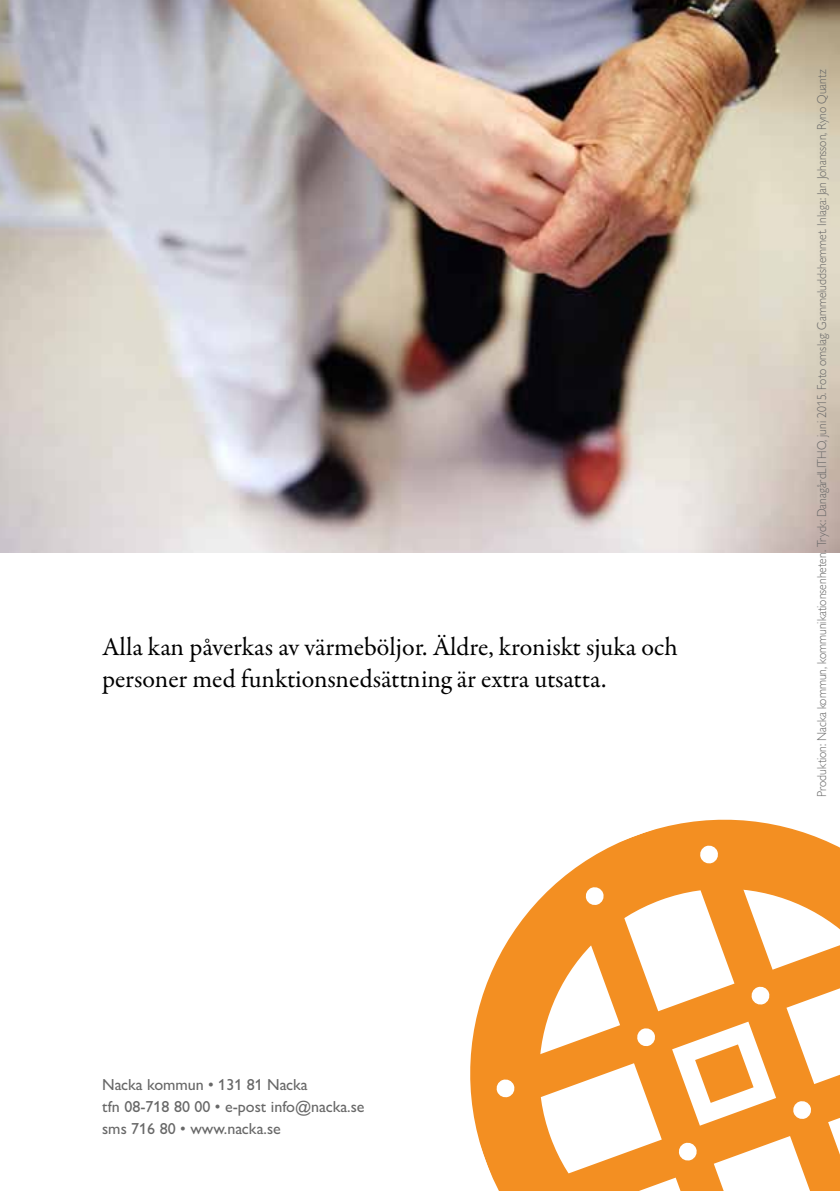
<style>
.page{position:relative;width:840px;height:1191px;background:#fff}
.page>*{position:absolute;margin:0;border:0;box-sizing:border-box;transform-origin:0 0}
.t1{font:26px/32px "Garamond Premr Pro";letter-spacing:-.005em;color:#000}
.t2{font:500 16px/22px "Gill Sans MT For Nacka";color:#686868}
.t3{font:300 13px "Gill Sans MT For Nacka";color:#686868;scale:.9 1}
</style>
<div class="page">
<svg style="left:470px;top:819px;width:369px;height:372px;fill:#f38f22"></svg>
<img style="left:0;top:0;width:839px;height:553px">
<h1 class="t1" style="left:102px;top:631px;width:577px">Alla kan påverkas av värmeböljor. Äldre, kroniskt sjuka och personer med funktionsnedsättning är extra utsatta.</h1>
<p class="t2" style="left:102px;top:1073px;width:264px">Nacka kommun • 131 81 Nacka<br>tfn 08-718 80 00 • e-post info@nacka.se sms 716 80 • www.nacka.se</p>
<p class="t3" style="left:813px;top:796px;width:809px;rotate:-90deg">Produktion: Nacka kommun, kommunikationsenheten. Tryck: DanagårdLITHO, juni 2015. Foto omslag: Gammeluddshemmet. Inlaga: Jan Johansson, Ryno Quantz</p>
</div>
